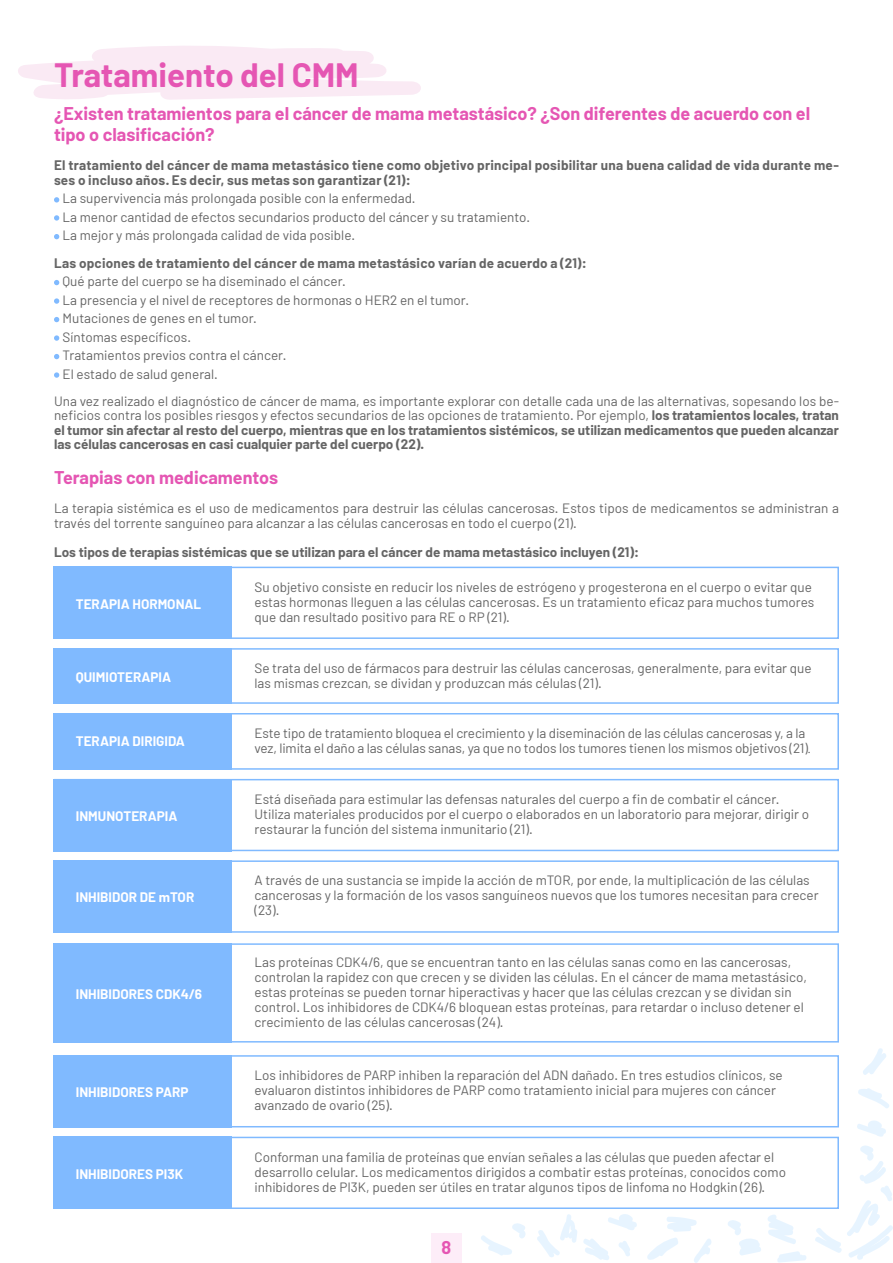
<style>
.page{position:relative;width:893px;height:1263px;background:#fff}
.page>*{position:absolute;margin:0;border:0;box-sizing:border-box;transform-origin:0 0}
.t1{font:700 33px "Barlow";color:#e556b3}
.t2{font:700 18px/21px "Barlow";color:#e556b3}
.t3{font:13.5px/15px "Barlow";color:#656565}
.t4{font:700 13.5px/14.2px "Barlow";letter-spacing:.015em;color:#656565}
.t5{font:700 13.5px "Barlow";color:#fff}
.s1{font-weight:700}
.s2{font-family:"TT Norms Pro"}
</style>
<div class="page">
<div style="left:431px;top:1233px;width:31px;height:30px;background:#fdedf8"></div>
<svg style="left:18px;top:46px;width:403px;height:54px"></svg>
<div style="left:54px;top:567px;width:785px;height:72px;border:2px solid #80baff"></div>
<div style="left:54px;top:648px;width:785px;height:56px;border:2px solid #80baff"></div>
<div style="left:54px;top:713px;width:785px;height:57px;border:2px solid #80baff"></div>
<div style="left:54px;top:779px;width:785px;height:72px;border:2px solid #80baff"></div>
<div style="left:54px;top:860px;width:785px;height:73px;border:2px solid #80baff"></div>
<div style="left:54px;top:943px;width:785px;height:99px;border:2px solid #80baff"></div>
<div style="left:54px;top:1055px;width:785px;height:72px;border:2px solid #80baff"></div>
<div style="left:54px;top:1137px;width:785px;height:72px;border:2px solid #80baff"></div>
<div style="left:54px;top:567px;width:178px;height:72px;background:#80baff"></div>
<div style="left:54px;top:648px;width:178px;height:56px;background:#80baff"></div>
<div style="left:54px;top:713px;width:178px;height:57px;background:#80baff"></div>
<div style="left:54px;top:779px;width:178px;height:72px;background:#80baff"></div>
<div style="left:54px;top:860px;width:178px;height:73px;background:#80baff"></div>
<div style="left:54px;top:943px;width:178px;height:99px;background:#80baff"></div>
<div style="left:54px;top:1055px;width:178px;height:72px;background:#80baff"></div>
<div style="left:54px;top:1137px;width:178px;height:72px;background:#80baff"></div>
<svg style="left:647px;top:1217px;width:64px;height:46px"></svg>
<svg style="left:857px;top:1120px;width:29px;height:17px"></svg>
<svg style="left:858px;top:1088px;width:31px;height:20px"></svg>
<svg style="left:728px;top:1215px;width:78px;height:48px"></svg>
<svg style="left:863px;top:1048px;width:23px;height:27px"></svg>
<svg style="left:537px;top:1214px;width:100px;height:46px"></svg>
<svg style="left:813px;top:1144px;width:80px;height:116px"></svg>
<svg style="left:481px;top:1223px;width:45px;height:33px"></svg>
<svg style="left:54px;top:197px;width:5px;height:6px"></svg>
<svg style="left:54px;top:215px;width:5px;height:6px"></svg>
<svg style="left:54px;top:280px;width:5px;height:5px"></svg>
<svg style="left:54px;top:298px;width:5px;height:6px"></svg>
<svg style="left:54px;top:317px;width:5px;height:5px"></svg>
<svg style="left:54px;top:335px;width:5px;height:6px"></svg>
<svg style="left:54px;top:354px;width:5px;height:5px"></svg>
<svg style="left:54px;top:372px;width:5px;height:6px"></svg>
<svg style="left:54px;top:234px;width:5px;height:5px"></svg>
<h1 class="t1" style="left:54px;top:55px;width:306px">Tratamiento del CMM</h1>
<h2 class="t2" style="left:54px;top:103px;width:758px">¿Existen tratamientos para el cáncer de mama metastásico? ¿Son diferentes de acuerdo con el tipo o clasificación?</h2>
<p class="t4" style="left:54px;top:158px;width:786px">El tratamiento del cáncer de mama metastásico tiene como objetivo principal posibilitar una buena calidad de vida durante me&shy;ses o incluso años. Es decir, sus metas son garantizar (21):</p>
<p class="t3" style="left:63px;top:189px;width:469px;line-height:18.5px">La supervivencia más prolongada posible con la enfermedad.<br>La menor cantidad de efectos secundarios producto del cáncer y su tratamiento.<br>La mejor y más prolongada calidad de vida posible.</p>
<p class="t4" style="left:54px;top:255px;width:534px">Las opciones de tratamiento del cáncer de mama metastásico varían de acuerdo a (21):</p>
<p class="t3" style="left:63px;top:272px;width:408px;line-height:18.5px">Qué parte del cuerpo se ha diseminado el cáncer.<br>La presencia y el nivel de receptores de hormonas o HER2 en el tumor.<br>Mutaciones de genes en el tumor.<br>Síntomas específicos.<br>Tratamientos previos contra el cáncer.<br>El estado de salud general.</p>
<p class="t3" style="left:54px;top:394px;width:786px;line-height:14.2px;text-align:justify">Una vez realizado el diagnóstico de cáncer de mama, es importante explorar con detalle cada una de las alternativas, sopesando los be&shy;neficios contra los posibles riesgos y efectos secundarios de las opciones de tratamiento. Por ejemplo, <span class="s1">los tratamientos locales, tratan el tumor sin afectar al resto del cuerpo, mientras que en los tratamientos sistémicos, se utilizan medicamentos que pueden alcanzar las células cancerosas en casi cualquier parte del cuerpo (22).</span></p>
<h2 class="t2" style="left:54px;top:467px;width:226px">Terapias con medicamentos</h2>
<p class="t3" style="left:54px;top:501px;width:786px;line-height:14.2px">La terapia sistémica es el uso de medicamentos para destruir las células cancerosas. Estos tipos de medicamentos se administran a través del torrente sanguíneo para alcanzar a las células cancerosas en todo el cuerpo (21).</p>
<p class="t4" style="left:54px;top:545px;width:587px">Los tipos de terapias sistémicas que se utilizan para el cáncer de mama metastásico incluyen (21):</p>
<p class="t3" style="left:254px;top:579px;width:561px">Su objetivo consiste en reducir los niveles de estrógeno y progesterona en el cuerpo o evitar que estas hormonas lleguen a las células cancerosas. Es un tratamiento eficaz para muchos tumores que dan resultado positivo para RE o RP (21).</p>
<p class="t3" style="left:254px;top:660px;width:559px">Se trata del uso de fármacos para destruir las células cancerosas, generalmente, para evitar que las mismas crezcan, se dividan y produzcan más células (21).</p>
<p class="t3" style="left:254px;top:725px;width:558px">Este tipo de tratamiento bloquea el crecimiento y la diseminación de las células cancerosas y, a la vez, limita el daño a las células sanas, ya que no todos los tumores tienen los mismos objetivos (21)<span class="s2">.</span></p>
<p class="t3" style="left:254px;top:791px;width:556px">Está diseñada para estimular las defensas naturales del cuerpo a fin de combatir el cáncer.<br>Utiliza materiales producidos por el cuerpo o elaborados en un laboratorio para mejorar, dirigir o restaurar la función del sistema inmunitario (21).</p>
<p class="t5" style="left:76px;top:595px;width:127px">TERAPIA HORMONAL</p>
<p class="t5" style="left:76px;top:668px;width:97px">QUIMIOTERAPIA</p>
<p class="t5" style="left:76px;top:733px;width:111px">TERAPIA DIRIGIDA</p>
<p class="t5" style="left:76px;top:807px;width:103px">INMUNOTERAPIA</p>
<p class="t5" style="left:76px;top:889px;width:120px">INHIBIDOR DE mTOR</p>
<p class="t5" style="left:76px;top:985px;width:128px">INHIBIDORES CDK4/6</p>
<p class="t5" style="left:76px;top:1084px;width:114px">INHIBIDORES PARP</p>
<p class="t5" style="left:76px;top:1165px;width:109px">INHIBIDORES PI3K</p>
<p class="t3" style="left:254px;top:873px;width:566px">A través de una sustancia se impide la acción de mTOR, por ende, la multiplicación de las células cancerosas y la formación de los vasos sanguíneos nuevos que los tumores necesitan para crecer (23).</p>
<p class="t3" style="left:254px;top:954px;width:554px">Las proteínas CDK4/6, que se encuentran tanto en las células sanas como en las cancerosas, controlan la rapidez con que crecen y se dividen las células. En el cáncer de mama metastásico, estas proteínas se pueden tornar hiperactivas y hacer que las células crezcan y se dividan sin control. Los inhibidores de CDK4/6 bloquean estas proteínas, para retardar o incluso detener el crecimiento de las células cancerosas (24).</p>
<p class="t3" style="left:254px;top:1067px;width:530px">Los inhibidores de PARP inhiben la reparación del ADN dañado. En tres estudios clínicos, se evaluaron distintos inhibidores de PARP como tratamiento inicial para mujeres con cáncer avanzado de ovario (25).</p>
<p class="t3" style="left:254px;top:1149px;width:533px">Conforman una familia de proteínas que envían señales a las células que pueden afectar el desarrollo celular. Los medicamentos dirigidos a combatir estas proteínas, conocidos como inhibidores de PI3K, pueden ser útiles en tratar algunos tipos de linfoma no Hodgkin (26).</p>
<h2 class="t2" style="left:442px;top:1237px;width:11px">8</h2>
</div>
